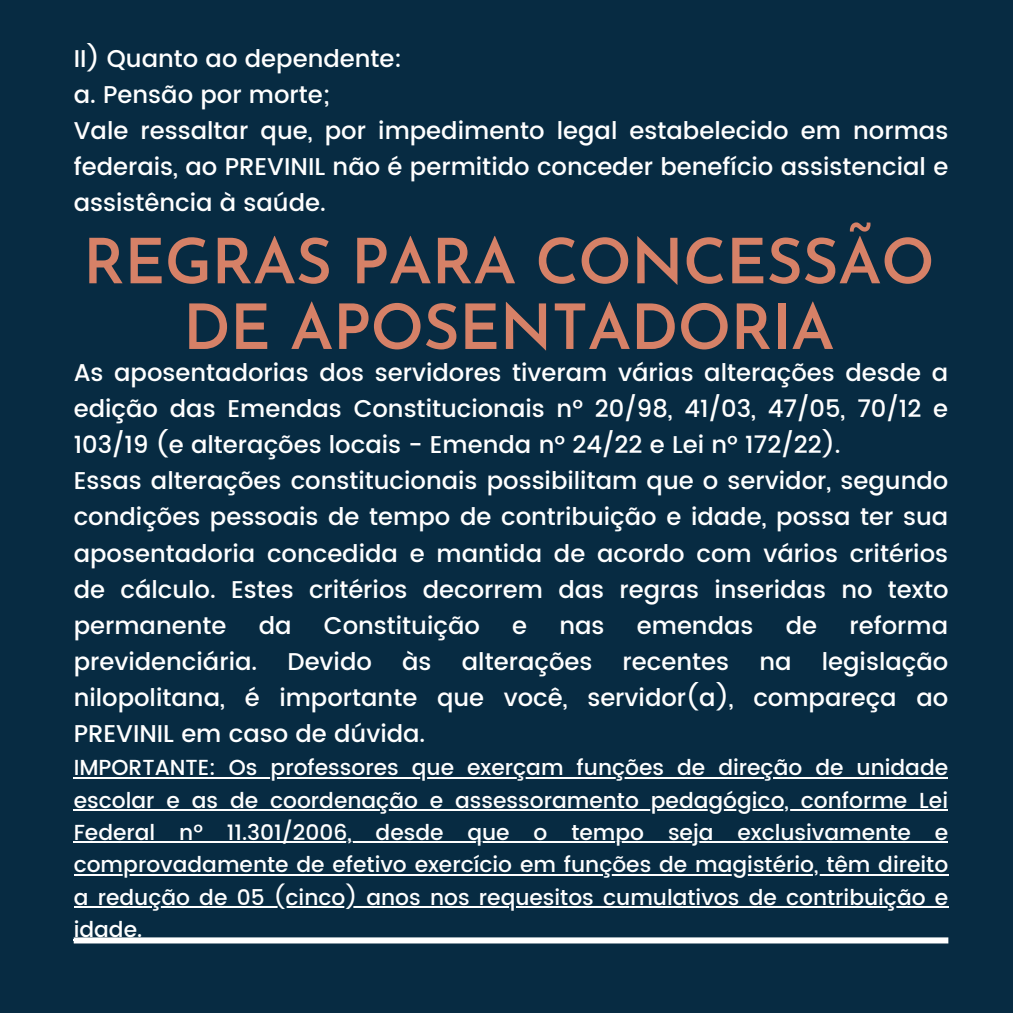
<style>
.page{position:relative;width:1013px;height:1013px;background:#fff}
.page>*{position:absolute;margin:0;border:0;box-sizing:border-box;transform-origin:0 0}
.t1{font:600 62.5px/65.6px "Josefin Sans";letter-spacing:-.01em;color:#d68167;text-align:center}
.t2{font:500 24.25px/36.1px "Poppins";color:#fff}
.t3{font:500 21.75px/32.4px "Poppins";color:#fff;text-align:justify}
</style>
<div class="page">
<div style="left:0;top:0;width:1012px;height:1012px;background:#072b42"></div>
<svg style="left:74px;top:937px;width:874px;height:6px"></svg>
<hr style="left:74px;top:776px;width:874px;height:2px;background:#fff">
<hr style="left:74px;top:809px;width:874px;height:2px;background:#fff">
<hr style="left:74px;top:841px;width:874px;height:2px;background:#fff">
<hr style="left:74px;top:873px;width:874px;height:2px;background:#fff">
<hr style="left:74px;top:906px;width:874px;height:2px;background:#fff">
<hr style="left:74px;top:938px;width:68px;height:2px;background:#fff">
<p class="t2" style="left:74px;top:40px;width:876px">II) Quanto ao dependente:<br>a. Pensão por morte;<br>Vale ressaltar que, por impedimento legal estabelecido em normas federais, ao PREVINIL não é permitido conceder benefício assistencial e assistência à saúde.</p>
<h1 class="t1" style="left:83px;top:235px;width:853px">REGRAS PARA CONCESSÃO<br>DE APOSENTADORIA</h1>
<p class="t2" style="left:74px;top:354px;width:876px">As aposentadorias dos servidores tiveram várias alterações desde a edição das Emendas Constitucionais nº 20/98, 41/03, 47/05, 70/12 e 103/19 (e alterações locais - Emenda nº 24/22 e Lei nº 172/22).<br>Essas alterações constitucionais possibilitam que o servidor, segundo condições pessoais de tempo de contribuição e idade, possa ter sua aposentadoria concedida e mantida de acordo com vários critérios de cálculo. Estes critérios decorrem das regras inseridas no texto permanente</p>
<p class="t2" style="left:74px;top:607px;width:876px;text-align:justify;text-indent:775px">reforma previdenciária. Devido às alterações recentes na legislação nilopolitana, é importante que você, servidor(a), compareça ao PREVINIL em caso de dúvida.</p>
<p class="t3" style="left:74px;top:751px;width:876px">IMPORTANTE: Os professores que exerçam funções de direção de unidade escolar e as de coordenação e assessoramento pedagógico, conforme Lei Federal nº 11.301/2006, desde que o tempo seja exclusivamente e comprovadamente de efetivo exercício em funções de magistério, têm direito a redução de 05 (cinco) anos nos requesitos cumulativos de contribuição e idade.</p>
<p class="t2" style="left:259px;top:607px;width:34px">da</p>
<p class="t2" style="left:324px;top:607px;width:157px">Constituição</p>
<p class="t2" style="left:512px;top:607px;width:16px">e</p>
<p class="t2" style="left:559px;top:607px;width:47px">nas</p>
<p class="t2" style="left:637px;top:607px;width:118px">emendas</p>
<p class="t2" style="left:785px;top:607px;width:33px">de</p>
</div>
